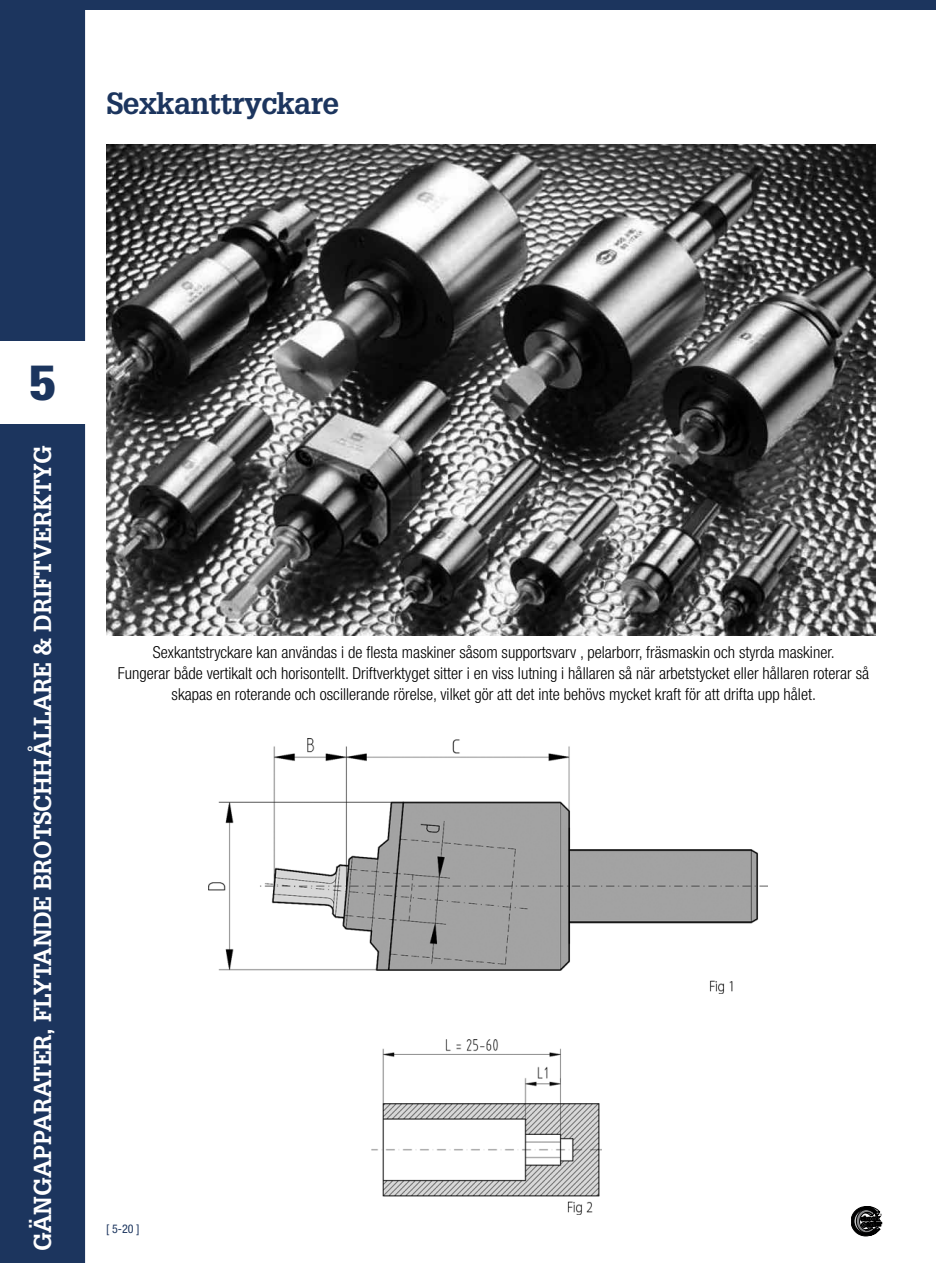
<style>
.page{position:relative;width:936px;height:1263px;background:#fff}
.page>*{position:absolute;margin:0;border:0;box-sizing:border-box;transform-origin:0 0}
.t1{font:900 48px "Glypha LT Std";color:#1c355e}
.t2{font:700 30px "Glypha LT Std";letter-spacing:-.02em;color:#1c355e}
.t3{font:700 24px "Glypha LT Std";letter-spacing:-.02em;color:#fff}
.t4{font:300 condensed 16.5px/21px "Helvetica Neue LT Std";color:#000;text-align:center}
.t5{font:condensed 12px "Helvetica Neue LT Std";color:#1c355e}
</style>
<div class="page">
<img style="left:106px;top:145px;width:769px;height:491px">
<img style="left:209px;top:738px;width:558px;height:256px">
<img style="left:371px;top:1040px;width:230px;height:174px">
<div style="left:0;top:0;width:85px;height:1263px;background:#1c355e"></div>
<div style="left:0;top:341px;width:85px;height:83px;background:#fff"></div>
<div style="left:82px;top:0;width:853px;height:10px;background:#1c355e"></div>
<svg style="left:851px;top:1206px;width:30px;height:30px"></svg>
<h2 class="t2" style="left:106px;top:85px;width:234px">Sexkanttryckare</h2>
<h1 class="t1" style="left:29px;top:353px;width:28px">5</h1>
<h3 class="t3" style="left:28px;top:1251px;width:807px;rotate:-90deg">GÄNGAPPARATER, FLYTANDE BROTSCHHÅLLARE &amp; DRIFTVERKTYG</h3>
<p class="t4" style="left:118px;top:642px;width:753px">Sexkantstryckare kan användas i de flesta maskiner såsom supportsvarv , pelarborr, fräsmaskin och styrda maskiner.<br>Fungerar både vertikalt och horisontellt. Driftverktyget sitter i en viss lutning i hållaren så när arbetstycket eller hållaren roterar så skapas en roterande och oscillerande rörelse, vilket gör att det inte behövs mycket kraft för att drifta upp hålet.</p>
<p class="t5" style="left:106px;top:1222px;width:35px">[ 5-20 ]</p>
</div>
